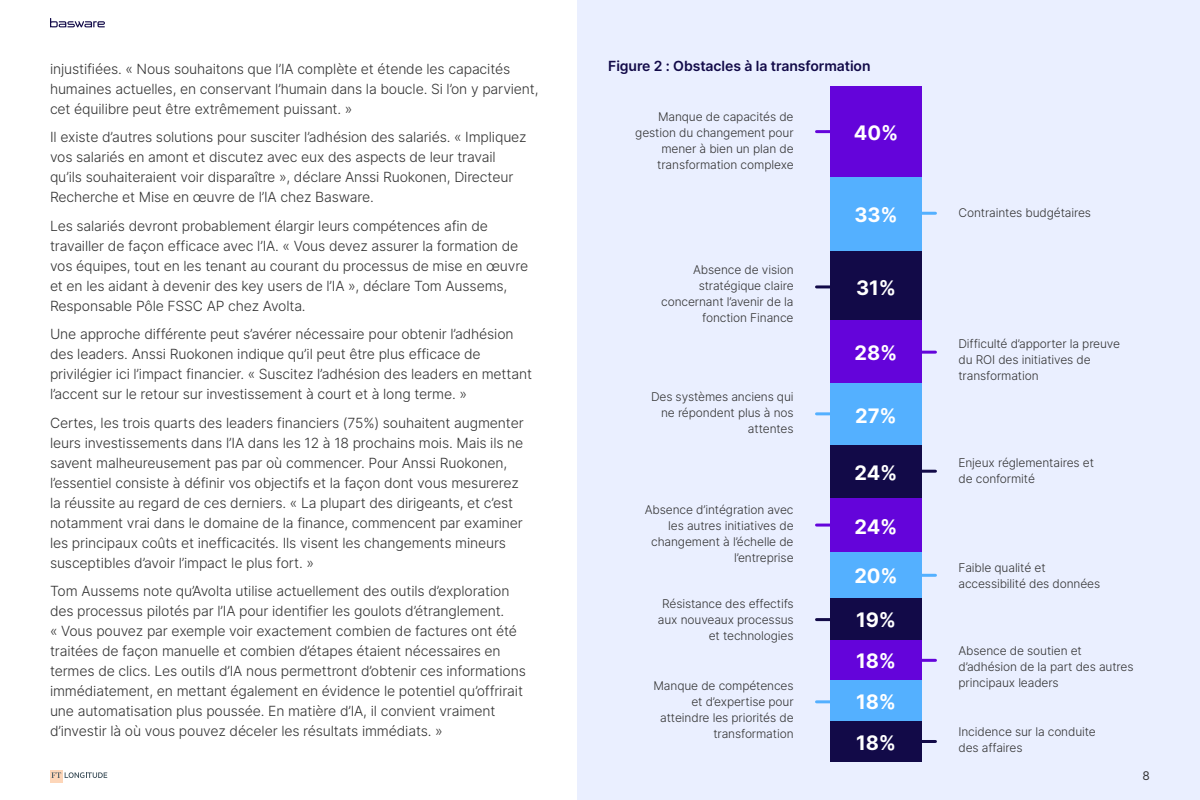
<style>
.page{position:relative;width:1200px;height:800px;background:#fff}
.page>*{position:absolute;margin:0;border:0;box-sizing:border-box;transform-origin:0 0}
.t1{font:700 20px/40.8px "Inter";letter-spacing:-.005em;color:#fff;text-align:justify}
.t2{font:300 14px/20px "Inter";letter-spacing:-.01em;color:#333}
.t3{font:600 14px "Inter";letter-spacing:-.005em;color:#120a48}
.t4{font:300 12px/16px "Inter";letter-spacing:-.01em;color:#333;text-align:right}
.t5{font:12px "Inter";color:#333}
</style>
<div class="page">
<div style="left:50px;top:771px;width:12px;height:12px;background:#fdd6b9"></div>
<svg style="left:51px;top:772px;width:56px;height:6px"></svg>
<div style="left:577px;top:0;width:623px;height:800px;background:#eaefff"></div>
<div style="left:830px;top:86px;width:92px;height:91px;background:#6404da"></div>
<div style="left:830px;top:177px;width:92px;height:75px;background:#54b0ff"></div>
<div style="left:830px;top:251px;width:92px;height:71px;background:#120a48"></div>
<div style="left:830px;top:321px;width:92px;height:63px;background:#6404da"></div>
<div style="left:830px;top:384px;width:92px;height:61px;background:#54b0ff"></div>
<div style="left:830px;top:445px;width:92px;height:54px;background:#120a48"></div>
<div style="left:830px;top:498px;width:92px;height:55px;background:#6404da"></div>
<div style="left:830px;top:553px;width:92px;height:45px;background:#54b0ff"></div>
<div style="left:830px;top:598px;width:92px;height:43px;background:#120a48"></div>
<div style="left:830px;top:640px;width:92px;height:41px;background:#6404da"></div>
<div style="left:830px;top:681px;width:92px;height:40px;background:#54b0ff"></div>
<div style="left:830px;top:721px;width:92px;height:41px;background:#120a48"></div>
<hr style="left:817px;top:130px;width:24px;height:3px;background:#6404da">
<hr style="left:817px;top:285px;width:24px;height:3px;background:#120a48">
<hr style="left:817px;top:412px;width:24px;height:3px;background:#54b0ff">
<hr style="left:817px;top:524px;width:24px;height:3px;background:#6404da">
<hr style="left:817px;top:618px;width:24px;height:3px;background:#120a48">
<hr style="left:817px;top:700px;width:24px;height:3px;background:#54b0ff">
<hr style="left:911px;top:212px;width:24px;height:3px;background:#54b0ff">
<hr style="left:911px;top:351px;width:24px;height:3px;background:#6404da">
<hr style="left:911px;top:470px;width:24px;height:3px;background:#120a48">
<hr style="left:911px;top:574px;width:24px;height:3px;background:#54b0ff">
<hr style="left:911px;top:659px;width:24px;height:3px;background:#6404da">
<hr style="left:911px;top:740px;width:24px;height:3px;background:#120a48">
<svg style="left:50px;top:18px;width:55px;height:9px"></svg>
<p class="t2" style="left:50px;top:58px;width:490px">injustifiées. « Nous souhaitons que l’IA complète et étende les capacités humaines actuelles, en conservant l’humain dans la boucle. Si l’on y parvient, cet équilibre peut être extrêmement puissant. »</p>
<p class="t2" style="left:50px;top:127px;width:478px">Il existe d’autres solutions pour susciter l’adhésion des salariés. « Impliquez vos salariés en amont et discutez avec eux des aspects de leur travail qu’ils souhaiteraient voir disparaître », déclare Anssi Ruokonen, Directeur Recherche et Mise en œuvre de l’IA chez Basware.</p>
<p class="t2" style="left:50px;top:215px;width:480px">Les salariés devront probablement élargir leurs compétences afin de travailler de façon efficace avec l’IA. « Vous devez assurer la formation de vos équipes, tout en les tenant au courant du processus de mise en œuvre et en les aidant à devenir des key users de l’IA », déclare Tom Aussems, Responsable Pôle FSSC AP chez Avolta.</p>
<p class="t2" style="left:50px;top:324px;width:484px">Une approche différente peut s’avérer nécessaire pour obtenir l’adhésion des leaders. Anssi Ruokonen indique qu’il peut être plus efficace de privilégier ici l’impact financier. « Suscitez l’adhésion des leaders en mettant l’accent sur le retour sur investissement à court et à long terme. »</p>
<p class="t2" style="left:50px;top:412px;width:475px">Certes, les trois quarts des leaders financiers (75%) souhaitent augmenter leurs investissements dans l’IA dans les 12 à 18 prochains mois. Mais ils ne savent malheureusement pas par où commencer. Pour Anssi Ruokonen, l’essentiel consiste à définir vos objectifs et la façon dont vous mesurerez la réussite au regard de ces derniers. « La plupart des dirigeants, et c’est notamment vrai dans le domaine de la finance, commencent par examiner les principaux coûts et inefficacités. Ils visent les changements mineurs susceptibles d’avoir l’impact le plus fort. »</p>
<p class="t2" style="left:50px;top:581px;width:477px">Tom Aussems note qu’Avolta utilise actuellement des outils d’exploration des processus pilotés par l’IA pour identifier les goulots d’étranglement.<br>« Vous pouvez par exemple voir exactement combien de factures ont été traitées de façon manuelle et combien d’étapes étaient nécessaires en termes de clics. Les outils d’IA nous permettront d’obtenir ces informations immédiatement, en mettant également en évidence le potentiel qu’offrirait une automatisation plus poussée. En matière d’IA, il convient vraiment d’investir là où vous pouvez déceler les résultats immédiats. »</p>
<p class="t3" style="left:608px;top:55px;width:264px">Figure 2 : Obstacles à la transformation</p>
<p class="t4" style="left:635px;top:108px;width:160px">Manque de capacités de gestion du changement pour mener à bien un plan de transformation complexe</p>
<h1 class="t1" style="left:854px;top:111px;width:46px">40%</h1>
<h1 class="t1" style="left:854px;top:194px;width:45px">33%</h1>
<p class="t4" style="left:958px;top:204px;width:134px">Contraintes budgétaires</p>
<p class="t4" style="left:661px;top:262px;width:134px">Absence de vision stratégique claire concernant l’avenir de la fonction Finance</p>
<p class="t4" style="left:651px;top:389px;width:144px">Des systèmes anciens qui ne répondent plus à nos attentes</p>
<h1 class="t1" style="left:856px;top:266px;width:41px">31%</h1>
<h1 class="t1" style="left:855px;top:332px;width:44px">28%</h1>
<h1 class="t1" style="left:855px;top:394px;width:43px">27%</h1>
<p class="t4" style="left:958px;top:335px;width:163px;text-align:left">Difficulté d’apporter la preuve du ROI des initiatives de transformation</p>
<p class="t4" style="left:958px;top:455px;width:137px;text-align:left">Enjeux réglementaires et de conformité</p>
<h1 class="t1" style="left:855px;top:452px;width:44px">24%</h1>
<h1 class="t1" style="left:855px;top:505px;width:44px">24%</h1>
<h1 class="t1" style="left:854px;top:555px;width:45px">20%</h1>
<h1 class="t1" style="left:856px;top:599px;width:41px">19% 18% 18% 18%</h1>
<p class="t4" style="left:645px;top:501px;width:150px">Absence d’intégration avec les autres initiatives de changement à l’échelle de l’entreprise</p>
<p class="t4" style="left:958px;top:559px;width:143px;text-align:left">Faible qualité et accessibilité des données</p>
<p class="t4" style="left:658px;top:596px;width:137px">Résistance des effectifs aux nouveaux processus et technologies</p>
<p class="t4" style="left:958px;top:643px;width:177px;text-align:left">Absence de soutien et d’adhésion de la part des autres</p>
<p class="t4" style="left:654px;top:678px;width:142px">Manque de compétences</p>
<p class="t4" style="left:958px;top:675px;width:102px">principaux leaders</p>
<p class="t4" style="left:660px;top:694px;width:135px">et d’expertise pour atteindre les priorités de transformation</p>
<p class="t4" style="left:958px;top:723px;width:139px;text-align:left">Incidence sur la conduite des affaires</p>
<p class="t5" style="left:1143px;top:767px;width:9px">8</p>
</div>
